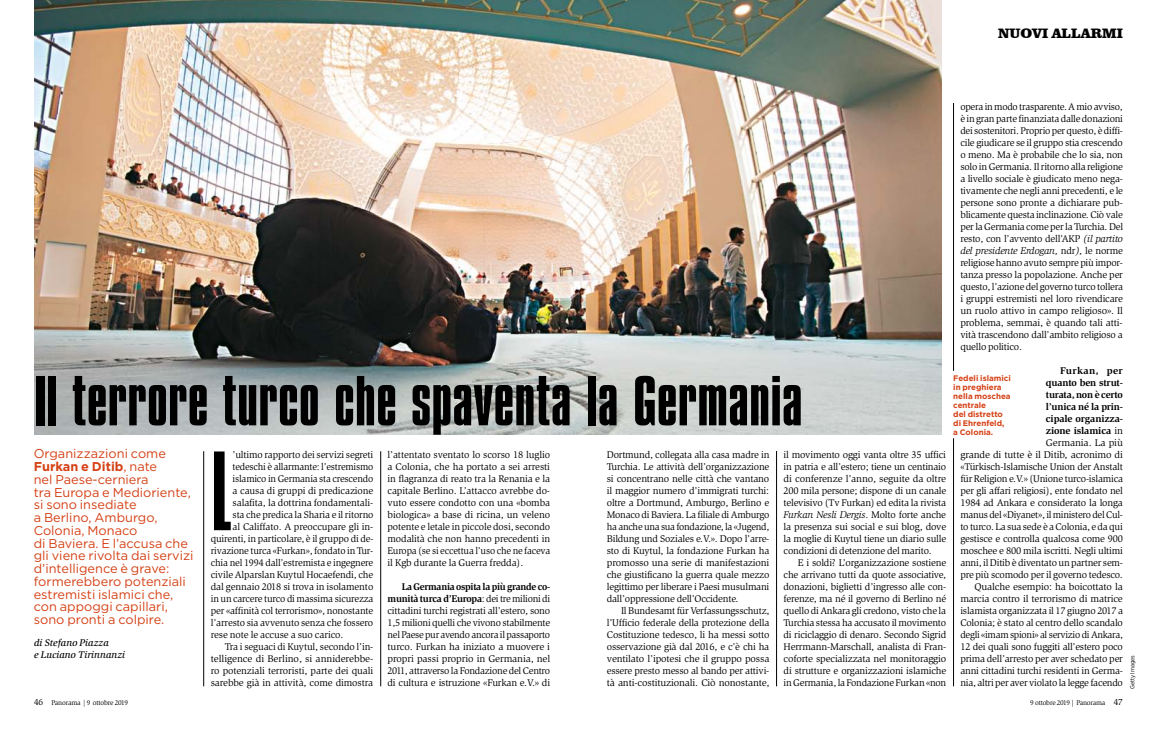
<style>
.page{position:relative;width:1157px;height:729px;background:#fff}
.page>*{position:absolute;margin:0;border:0;box-sizing:border-box;transform-origin:0 0}
.t1{font:300 117.9px "Compacta LT";color:#000}
.t2{font:74px "Compacta LT";letter-spacing:.01em;color:#000}
.t3{font:900 14px "Clarendon BT";color:#000}
.t4{font:12.8px/12.8px "Gotham";color:#d54015}
.t5{font:10px/12px "Slimbach Std";letter-spacing:-.02em;color:#000;text-align:justify}
.t6{font:italic 500 10px/12px "Slimbach Std";color:#000}
.t7{font:700 8px/9px "Gotham";color:#d54015}
.t8{font:7px "Slimbach Std";letter-spacing:-.025em;color:#000}
.t9{font:6px "Gotham Narrow";color:#000}
.s1{font-style:italic}
.s2{font-weight:700}
.s3{font-size:9px}
</style>
<div class="page">
<img style="left:34px;top:0;width:907px;height:434px">
<hr style="left:203px;top:451px;width:1px;height:235px;background:#000">
<hr style="left:380px;top:451px;width:1px;height:235px;background:#000">
<hr style="left:776px;top:451px;width:1px;height:235px;background:#000">
<hr style="left:953px;top:103px;width:1px;height:268px;background:#000">
<hr style="left:953px;top:438px;width:1px;height:248px;background:#000">
<h3 class="t3" style="left:998px;top:24px;width:126px">NUOVI ALLARMI</h3>
<p class="t5" style="left:960px;top:101px;width:164px">opera in modo trasparente. A mio avviso, è in gran parte finanziata dalle donazioni dei sostenitori. Proprio per questo, è diffi&shy;cile giudicare se il gruppo stia crescendo o meno. Ma è probabile che lo sia, non solo in Germania. Il ritorno alla religione a livello sociale è giudicato meno nega&shy;tivamente che negli anni precedenti, e le persone sono pronte a dichiarare pub&shy;blicamente questa inclinazione. Ciò vale per la Germania come per la Turchia. Del resto, con l’avvento dell’AKP <span class="s1">(il partito del presidente Erdogan,</span> ndr<span class="s1">),</span> le norme religiose hanno avuto sempre più impor&shy;tanza presso la popolazione. Anche per questo, l’azione del governo turco tollera i gruppi estremisti nel loro rivendicare un ruolo attivo in campo religioso». Il problema, semmai, è quando tali atti&shy;vità trascendono dall’ambito religioso a quello politico.</p>
<p class="t5" style="left:960px;top:365px;width:164px;text-align:right"><span class="s2">Furkan, per<br>quanto ben strut-<br>turata, non è certo<br>l’unica né la prin-<br>cipale organizza-<br>zione islamica</span> in<br>Germania. La più<br>grande di tutte è il Ditib, acronimo di «Türkisch-Islamische Union der Anstalt für Religion e.V.» (Unione turco-islamica per gli affari religiosi), ente fondato nel 1984 ad Ankara e considerato la longa manus del «Diyanet», il ministero del Cul&shy;to turco. La sua sede è a Colonia, e da qui gestisce e controlla qualcosa come 900 moschee e 800 mila iscritti. Negli ultimi anni, il Ditib è diventato un partner sem&shy;pre più scomodo per il governo tedesco.<br>Qualche esempio: ha boicottato la marcia contro il terrorismo di matrice islamista organizzata il 17 giugno 2017 a Colonia; è stato al centro dello scandalo degli «imam spioni» al servizio di Ankara, 12 dei quali sono fuggiti all’estero poco prima dell’arresto per aver schedato per anni cittadini turchi residenti in Germa&shy;nia, altri per aver violato la legge facendo</p>
<p class="t7" style="left:953px;top:373px;width:59px">Fedeli islamici in preghiera nella moschea centrale<br>del distretto di Ehrenfeld, a Colonia.</p>
<h2 class="t2" style="left:34px;top:361px;width:770px">Il terrore turco che spaventa la Germania</h2>
<p class="t4" style="left:34px;top:447px;width:161px">Organizzazioni come<br><span class="s2">Furkan e Ditib</span>, nate<br>nel Paese-cerniera<br>tra Europa e Medioriente, si sono insediate<br>a Berlino, Amburgo,<br>Colonia, Monaco<br>di Baviera. E l’accusa che gli viene rivolta dai servizi d’intelligence è grave: formerebbero potenziali estremisti islamici che, con appoggi capillari, sono pronti a colpire.</p>
<p class="t5" style="left:783px;top:449px;width:164px">il movimento oggi vanta oltre 35 uffici in patria e all’estero; tiene un centinaio di conferenze l’anno, seguite da oltre 200 mila persone; dispone di un canale televisivo (Tv Furkan) ed edita la rivista <span class="s1">Furkan Nesli Dergis</span>. Molto forte anche la presenza sui social e sui blog, dove la moglie di Kuytul tiene un diario sulle condizioni di detenzione del marito.</p>
<p class="t5" style="left:783px;top:557px;width:164px;text-indent:14px">E i soldi? L’organizzazione sostiene che arrivano tutti da quote associative, donazioni, biglietti d’ingresso alle con&shy;ferenze, ma né il governo di Berlino né quello di Ankara gli credono, visto che la Turchia stessa ha accusato il movimento di riciclaggio di denaro. Secondo Sigrid Herrmann-Marschall, analista di Fran&shy;coforte specializzata nel monitoraggio di strutture e organizzazioni islamiche in Germania, la Fondazione Furkan «non</p>
<h1 class="t1" style="left:211px;top:430px;width:22px">L</h1>
<p class="t5" style="left:233px;top:449px;width:142px">’ultimo rapporto dei servizi segreti</p>
<p class="t5" style="left:387px;top:449px;width:164px">l’attentato sventato lo scorso 18 luglio a Colonia, che ha portato a sei arresti in flagranza di reato tra la Renania e la capitale Berlino. L’attacco avrebbe do&shy;vuto essere condotto con una «bomba biologica» a base di ricina, un veleno potente e letale in piccole dosi, secondo modalità che non hanno precedenti in Europa (se si eccettua l’uso che ne faceva il Kgb durante la Guerra fredda).</p>
<p class="t5" style="left:387px;top:581px;width:164px;text-indent:14px"><span class="s2">La Germania ospita la più grande co&shy;munità turca d’Europa</span>: dei tre milioni di cittadini turchi registrati all’estero, sono 1,5 milioni quelli che vivono stabilmente nel Paese pur avendo ancora il passaporto turco. Furkan ha iniziato a muovere i propri passi proprio in Germania, nel 2011, attraverso la Fondazione del Centro di cultura e istruzione «Furkan e.V.» di</p>
<p class="t5" style="left:607px;top:449px;width:164px">Dortmund, collegata alla casa madre in Turchia. Le attività dell’organizzazione si concentrano nelle città che vantano il maggior numero d’immigrati turchi: oltre a Dortmund, Amburgo, Berlino e Monaco di Baviera. La filiale di Amburgo ha anche una sua fondazione, la «Jugend, Bildung und Soziales e.V.». Dopo l’arre&shy;sto di Kuytul, la fondazione Furkan ha promosso una serie di manifestazioni che giustificano la guerra quale mezzo legittimo per liberare i Paesi musulmani dall’oppressione dell’Occidente.</p>
<p class="t5" style="left:607px;top:605px;width:164px;text-indent:14px">Il Bundesamt für Verfassungsschutz, l’Ufficio federale della protezione della Costituzione tedesco, li ha messi sotto osservazione già dal 2016, e c’è chi ha ventilato l’ipotesi che il gruppo possa essere presto messo al bando per attivi&shy;tà anti-costituzionali. Ciò nonostante,</p>
<p class="t5" style="left:233px;top:461px;width:142px">tedeschi è allarmante: l’estremismo</p>
<p class="t5" style="left:233px;top:473px;width:142px">islamico in Germania sta crescendo</p>
<p class="t5" style="left:233px;top:485px;width:142px">a causa di gruppi di predicazione</p>
<p class="t5" style="left:233px;top:497px;width:142px">salafita, la dottrina fondamentali-</p>
<p class="t5" style="left:233px;top:509px;width:142px">sta che predica la Sharia e il ritorno</p>
<p class="t5" style="left:233px;top:521px;width:142px">al Califfato. A preoccupare gli in-</p>
<p class="t5" style="left:211px;top:533px;width:164px">quirenti, in particolare, è il gruppo di de-</p>
<p class="t5" style="left:211px;top:545px;width:164px">rivazione turca «Furkan», fondato in Tur-</p>
<p class="t5" style="left:211px;top:557px;width:164px">chia nel 1994 dall’estremista e ingegnere</p>
<p class="t5" style="left:211px;top:569px;width:164px">civile Alparslan Kuytul Hocaefendi, che</p>
<p class="t5" style="left:211px;top:581px;width:164px">dal gennaio 2018 si trova in isolamento</p>
<p class="t5" style="left:211px;top:593px;width:164px">in un carcere turco di massima sicurezza</p>
<p class="t5" style="left:211px;top:605px;width:164px">per «affinità col terrorismo», nonostante</p>
<p class="t5" style="left:211px;top:617px;width:164px">l’arresto sia avvenuto senza che fossero</p>
<p class="t5" style="left:211px;top:629px;width:134px">rese note le accuse a suo carico.</p>
<p class="t5" style="left:225px;top:641px;width:150px">Tra i seguaci di Kuytul, secondo l’in-</p>
<p class="t5" style="left:211px;top:653px;width:164px">telligence di Berlino, si anniderebbe-</p>
<p class="t5" style="left:211px;top:665px;width:164px">ro potenziali terroristi, parte dei quali</p>
<p class="t5" style="left:211px;top:677px;width:164px">sarebbe già in attività, come dimostra</p>
<p class="t6" style="left:34px;top:637px;width:93px">di Stefano Piazza<br>e Luciano Tirinnanzi</p>
<p class="t9" style="left:1128px;top:689px;width:36px;rotate:-90deg">Getty Images</p>
<p class="t8" style="left:34px;top:698px;width:96px"><span class="s3">46</span> Panorama | 9 ottobre 2019</p>
<p class="t8" style="left:1030px;top:698px;width:94px">9 ottobre 2019 | Panorama <span class="s3">47</span></p>
</div>
